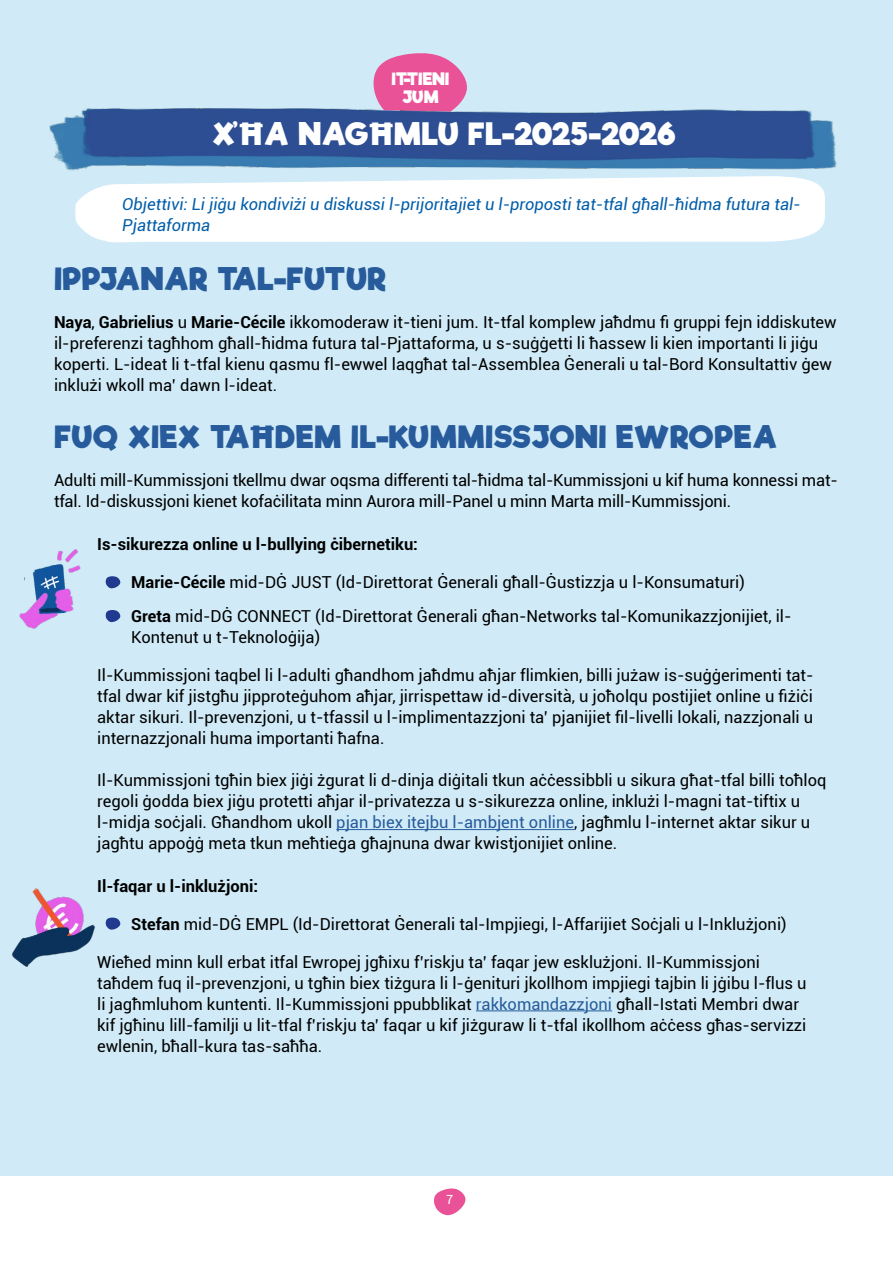
<style>
.page{position:relative;width:893px;height:1263px;background:#fff}
.page>*{position:absolute;margin:0;border:0;box-sizing:border-box;transform-origin:0 0}
.T2{font:700 30px "Riffic";color:#275b9b}
.T1{font:700 30px "Riffic";letter-spacing:-.035em;color:#fff}
.body{font:16.5px/21px "Roboto";color:#000}
.Bullet{font:16.5px/21px "Roboto";color:#000}
.Sub_Headline{font:italic 16.5px/21px "Roboto";color:#005da9}
.body-2{font:700 16.5px "Roboto";color:#000}
.T1-2{font:700 16.5px/18px "Riffic";letter-spacing:-.015em;color:#fff;text-align:center}
.t1{font:12.6px "Roboto";color:#fff}
.s1{font-weight:700}
.s2{color:#275b9b}
</style>
<div class="page">
<div style="left:0;top:0;width:893px;height:1176px;background:#d0ebf7"></div>
<svg style="left:434px;top:1188px;width:32px;height:27px"></svg>
<svg style="left:75px;top:179px;width:750px;height:64px;background:#fbfdfe"></svg>
<svg style="left:373px;top:53px;width:94px;height:47px;background:#e569a5"></svg>
<img style="left:49px;top:100px;width:788px;height:79px">
<img style="left:19px;top:549px;width:62px;height:80px">
<img style="left:12px;top:888px;width:83px;height:79px">
<hr style="left:336px;top:829px;width:238px;height:1px;background:#275b9b">
<hr style="left:476px;top:1010px;width:136px;height:1px;background:#275b9b">
<svg style="left:105px;top:576px;width:16px;height:13px"></svg>
<svg style="left:105px;top:610px;width:16px;height:12px"></svg>
<svg style="left:105px;top:917px;width:16px;height:13px"></svg>
<p class="T1-2" style="left:392px;top:70px;width:59px">IT-TIENI<br>JUM</p>
<p class="T1" style="left:212px;top:115px;width:465px">X’ĦA NAGĦMLU FL-2025-2026</p>
<p class="Sub_Headline" style="left:122px;top:193px;width:680px">Objettivi: Li jiġu kondiviżi u diskussi l-prijoritajiet u l-proposti tat-tfal għall-ħidma futura tal-<br>Pjattaforma</p>
<p class="T2" style="left:54px;top:260px;width:334px">IPPJANAR TAL-FUTUR</p>
<p class="body" style="left:54px;top:311px;width:784px"><span class="s1">Naya</span>, <span class="s1">Gabrielius</span> u <span class="s1">Marie-Cécile</span> ikkomoderaw it-tieni jum. It-tfal komplew jaħdmu fi gruppi fejn iddiskutew il-preferenzi tagħhom għall-ħidma futura tal-Pjattaforma, u s-suġġetti li ħassew li kien importanti li jiġu koperti. L-ideat li t-tfal kienu qasmu fl-ewwel laqgħat tal-Assemblea Ġenerali u tal-Bord Konsultattiv ġew inklużi wkoll ma’ dawn l-ideat.</p>
<p class="T2" style="left:54px;top:418px;width:725px">FUQ XIEX TAĦDEM IL-KUMMISSJONI EWROPEA</p>
<p class="body" style="left:54px;top:469px;width:785px">Adulti mill-Kummissjoni tkellmu dwar oqsma differenti tal-ħidma tal-Kummissjoni u kif huma konnessi mat&shy;tfal. Id-diskussjoni kienet kofaċilitata minn Aurora mill-Panel u minn Marta mill-Kummissjoni.</p>
<p class="body-2" style="left:97px;top:533px;width:322px">Is-sikurezza online u l-bullying ċibernetiku:</p>
<p class="Bullet" style="left:131px;top:571px;width:615px"><span class="s1">Marie-Cécile</span> mid-DĠ JUST (Id-Direttorat Ġenerali għall-Ġustizzja u l-Konsumaturi)</p>
<p class="Bullet" style="left:131px;top:605px;width:662px"><span class="s1">Greta</span> mid-DĠ CONNECT (Id-Direttorat Ġenerali għan-Networks tal-Komunikazzjonijiet, il-<br>Kontenut u t-Teknoloġija)</p>
<p class="body" style="left:97px;top:664px;width:718px;text-align:justify">Il-Kummissjoni taqbel li l-adulti għandhom jaħdmu aħjar flimkien, billi jużaw is-suġġerimenti tat&shy;tfal dwar kif jistgħu jipproteġuhom aħjar, jirrispettaw id-diversità, u joħolqu postijiet online u fiżiċi aktar sikuri. Il-prevenzjoni, u t-tfassil u l-implimentazzjoni ta’ pjanijiet fil-livelli lokali, nazzjonali u internazzjonali huma importanti ħafna.</p>
<p class="body" style="left:97px;top:769px;width:731px">Il-Kummissjoni tgħin biex jiġi żgurat li d-dinja diġitali tkun aċċessibbli u sikura għat-tfal billi toħloq regoli ġodda biex jiġu protetti aħjar il-privatezza u s-sikurezza online, inklużi l-magni tat-tiftix u l-midja soċjali. Għandhom ukoll <span class="s2">pjan biex itejbu l-ambjent online</span>, jagħmlu l-internet aktar sikur u jagħtu appoġġ meta tkun meħtieġa għajnuna dwar kwistjonijiet online.</p>
<p class="body-2" style="left:97px;top:874px;width:162px">Il-faqar u l-inklużjoni:</p>
<p class="Bullet" style="left:131px;top:913px;width:657px"><span class="s1">Stefan</span> mid-DĠ EMPL (Id-Direttorat Ġenerali tal-Impjiegi, l-Affarijiet Soċjali u l-Inklużjoni)</p>
<p class="body" style="left:97px;top:951px;width:711px">Wieħed minn kull erbat itfal Ewropej jgħixu f’riskju ta’ faqar jew esklużjoni. Il-Kummissjoni taħdem fuq il-prevenzjoni, u tgħin biex tiżgura li l-ġenituri jkollhom impjiegi tajbin li jġibu l-flus u li jagħmluhom kuntenti. Il-Kummissjoni ppubblikat <span class="s2">rakkomandazzjoni</span> għall-Istati Membri dwar kif jgħinu lill-familji u lit-tfal f’riskju ta’ faqar u kif jiżguraw li t-tfal ikollhom aċċess għas-servizzi ewlenin, bħall-kura tas-saħħa.</p>
<p class="t1" style="left:446px;top:1191px;width:9px">7</p>
</div>
